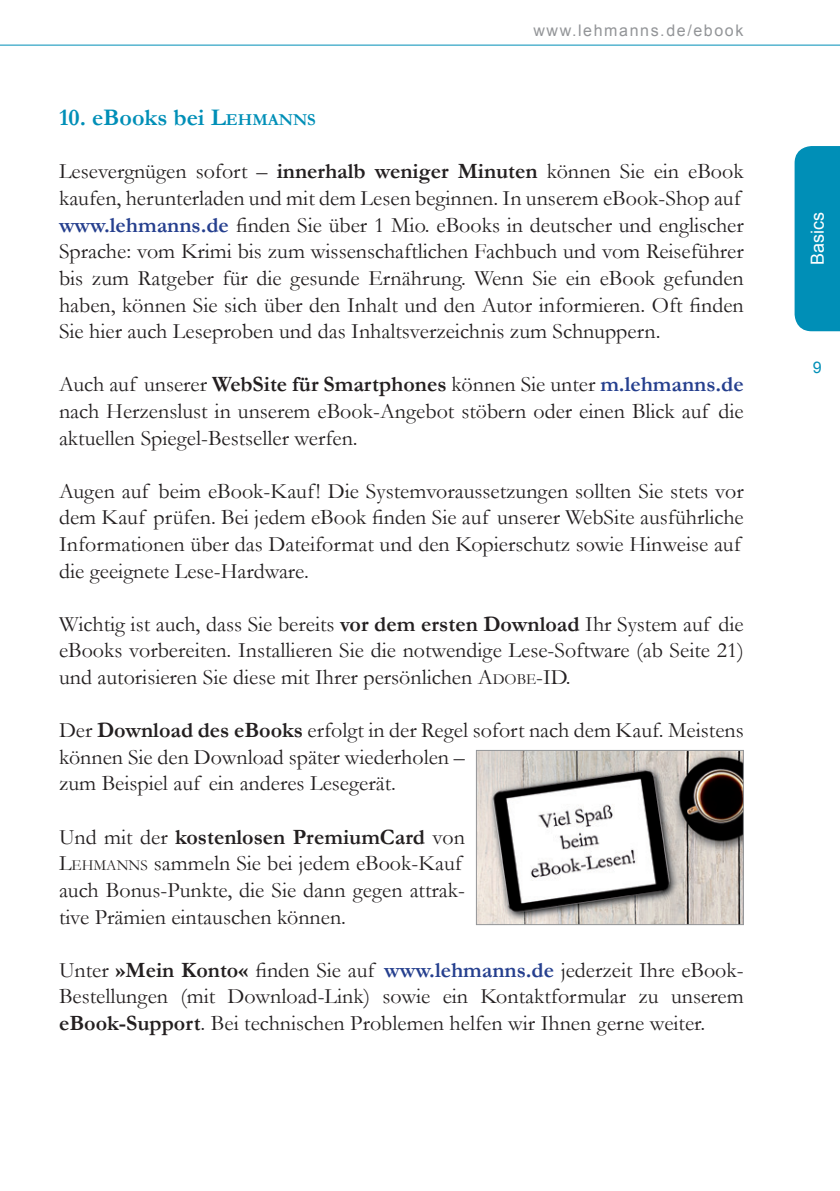
<style>
.page{position:relative;width:840px;height:1191px;background:#fff}
.page>*{position:absolute;margin:0;border:0;box-sizing:border-box;transform-origin:0 0}
.t1{font:700 24px "Garamond";color:#008fb7}
.t2{font:22px/26.6px "Garamond";color:#231f20}
.t3{font:18px "Arial";color:#fff}
.t4{font:16px "Arial";letter-spacing:.1em;color:#939598}
.t5{font:16px "Arial";color:#008fb7}
.s1{font-style:inherit}
.s2{font-size:16.8px}
.s3{font-weight:700}
.s4{font-weight:700;color:#253f8e}
.s5{font-size:15.4px}
</style>
<div class="page">
<svg style="left:0;top:44px;width:839px;height:2px;background:#7ec6da"></svg>
<div style="left:794px;top:146px;width:45px;height:185px;background:#008fb7"></div>
<img style="left:478px;top:752px;width:263px;height:170px">
<div style="left:476px;top:750px;width:267px;height:174px;border:1px solid #939598"></div>
<p class="t4" style="left:533px;top:20px;width:211px">www.lehmanns.de/ebook</p>
<p class="t1" style="left:59px;top:103px;width:258px">10. eBooks bei <span class="s1">L</span><span class="s2">EHMANNS</span></p>
<p class="t2" style="left:59px;top:158px;width:686px">Lesevergnügen sofort – <span class="s3">innerhalb weniger Minuten</span> können Sie ein eBook kaufen, herunterladen und mit dem Lesen beginnen. In unserem eBook-Shop auf <span class="s4">www.lehmanns.de</span> finden Sie über 1 Mio. eBooks in deutscher und englischer Sprache: vom Krimi bis zum wissenschaftlichen Fachbuch und vom Reiseführer bis zum Ratgeber für die gesunde Ernährung. Wenn Sie ein eBook gefunden haben, können Sie sich über den Inhalt und den Autor informieren. Oft finden Sie hier auch Leseproben und das Inhaltsverzeichnis zum Schnuppern.</p>
<p class="t2" style="left:59px;top:371px;width:685px;text-align:justify">Auch auf unserer <span class="s3">WebSite für Smartphones</span> können Sie unter <span class="s4">m.lehmanns.de </span>nach Herzenslust in unserem eBook-Angebot stöbern oder einen Blick auf die aktuellen Spiegel-Bestseller werfen.</p>
<p class="t2" style="left:59px;top:477px;width:685px">Augen auf beim eBook-Kauf! Die Systemvoraussetzungen sollten Sie stets vor dem Kauf prüfen. Bei jedem eBook finden Sie auf unserer WebSite ausführliche Informationen über das Dateiformat und den Kopierschutz sowie Hinweise auf die geeignete Lese-Hardware.</p>
<p class="t2" style="left:59px;top:610px;width:686px;text-align:justify">Wichtig ist auch, dass Sie bereits <span class="s3">vor dem ersten Download</span> Ihr System auf die eBooks vorbereiten. Installieren Sie die notwendige Lese-Software (ab Seite 21) und autorisieren Sie diese mit Ihrer persönlichen <span class="s1">A</span><span class="s5">DOBE</span>-ID.</p>
<p class="t2" style="left:59px;top:717px;width:686px">Der <span class="s3">Download des eBooks</span> erfolgt in der Regel sofort nach dem Kauf. Meistens können Sie den Download später wiederholen –<br>zum Beispiel auf ein anderes Lesegerät.</p>
<p class="t2" style="left:59px;top:823px;width:407px">Und mit der <span class="s3">kostenlosen PremiumCard</span> von <span class="s1">L</span><span class="s5">EHMANNS</span> sammeln Sie bei jedem eBook-Kauf auch Bonus-Punkte, die Sie dann gegen attrak&shy;tive Prämien eintauschen können.</p>
<p class="t2" style="left:59px;top:956px;width:685px;text-align:justify">Unter <span class="s3">»Mein Konto«</span> finden Sie auf <span class="s4">www.lehmanns.de</span> jederzeit Ihre eBook-Bestellungen (mit Download-Link) sowie ein Kontaktformular zu unserem <span class="s3">eBook-Support</span>. Bei technischen Problemen helfen wir Ihnen gerne weiter.</p>
<p class="t3" style="left:805px;top:265px;width:55px;rotate:-90deg">Basics</p>
<p class="t5" style="left:812px;top:356px;width:10px">9</p>
</div>
